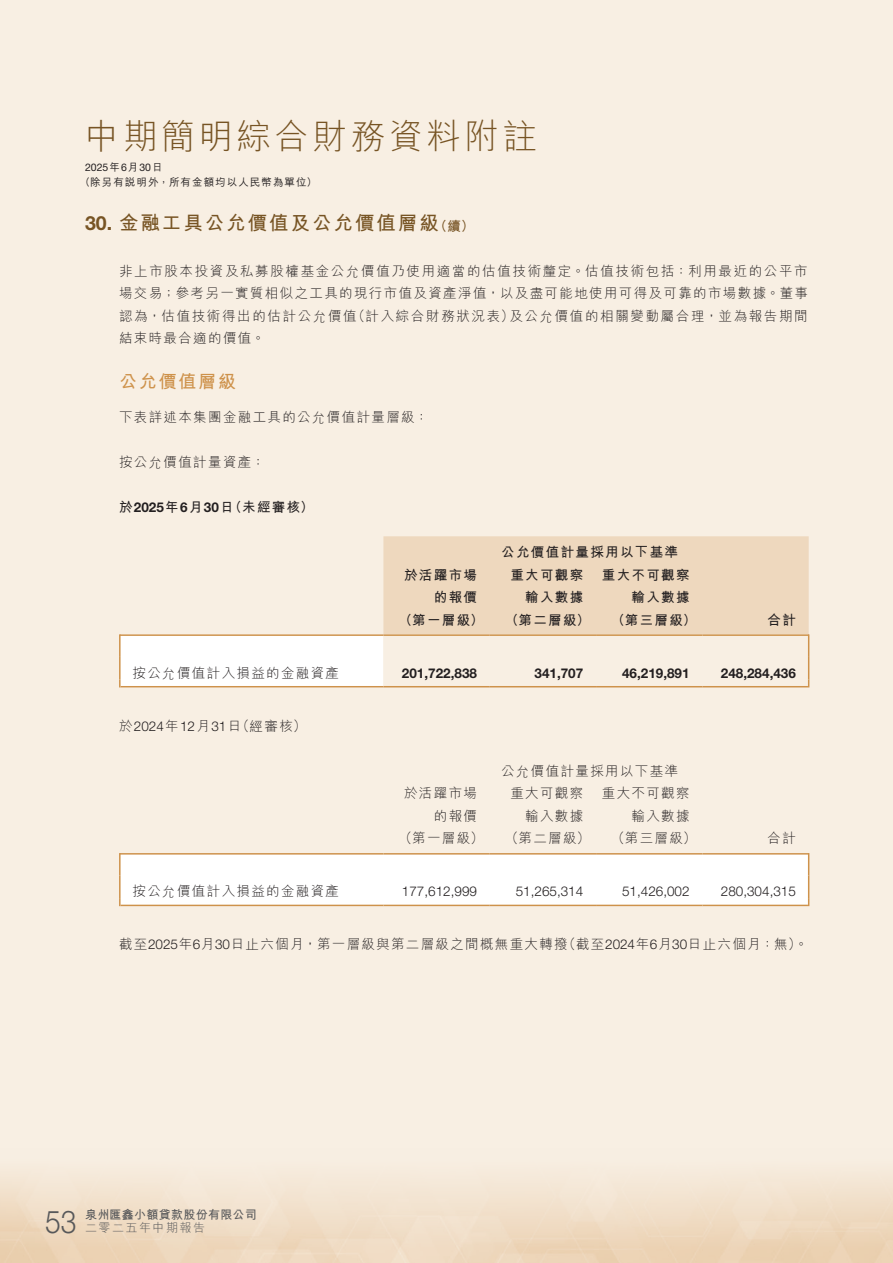
<style>
.page{position:relative;width:893px;height:1263px;background:#f8efe3}
.page>*{position:absolute;margin:0;border:0;box-sizing:border-box;transform-origin:0 0}
.t1{font:300 34.5px "M Hei HK";letter-spacing:.1em;color:#775424}
.t2{font:300 31.5px "Helvetica Neue LT Std";color:#57585a;scale:.9 1}
.t3{font:700 19.5px "M Hei HK";letter-spacing:.1em;color:#775424}
.t4{font:700 18px "M Hei HK";letter-spacing:.1em;color:#ce924b}
.t5{font:300 13.5px/22.5px "M Hei HK";letter-spacing:.1em;color:#231f20;text-align:right}
.t6{font:300 13.5px/22.5px "M Hei HK";letter-spacing:.12em;color:#231f20;text-align:right}
.t7{font:700 13.5px/22.5px "M Hei HK";letter-spacing:.1em;color:#231f20;text-align:right}
.t8{font:300 13.5px "Helvetica Neue LT Std";color:#231f20}
.t9{font:700 13.5px "Helvetica Neue LT Std";color:#231f20}
.t10{font:700 13.5px "M Hei HK";color:#775424}
.t11{font:700 12px "M Hei HK";letter-spacing:.025em;color:#57585a}
.t12{font:300 12px "M Hei HK";letter-spacing:.125em;color:#57585a}
.t13{font:500 10.5px "M Hei HK";letter-spacing:.1em;color:#231f20}
.t14{font:10.5px "Helvetica Neue LT Std";color:#231f20}
.s1{font-family:"M Hei HK";font-weight:500}
.s2{font-family:"Helvetica Neue LT Std"}
.s3{font-family:"M Hei HK"}
</style>
<div class="page">
<svg style="left:119px;top:536px;width:690px;height:151px"></svg>
<hr style="left:120px;top:634px;width:263px;height:2px;background:#ce924b">
<hr style="left:383px;top:634px;width:107px;height:2px;background:#ce924b">
<hr style="left:490px;top:634px;width:106px;height:2px;background:#ce924b">
<hr style="left:596px;top:634px;width:106px;height:2px;background:#ce924b">
<hr style="left:702px;top:634px;width:107px;height:2px;background:#ce924b">
<hr style="left:121px;top:686px;width:262px;height:1px;background:#ce924b">
<hr style="left:383px;top:686px;width:107px;height:1px;background:#ce924b">
<hr style="left:490px;top:686px;width:106px;height:1px;background:#ce924b">
<hr style="left:596px;top:686px;width:106px;height:1px;background:#ce924b">
<hr style="left:702px;top:686px;width:106px;height:1px;background:#ce924b">
<div style="left:119px;top:853px;width:690px;height:53px;background:#fff"></div>
<hr style="left:120px;top:853px;width:263px;height:1px;background:#ce924b">
<hr style="left:383px;top:853px;width:107px;height:1px;background:#ce924b">
<hr style="left:490px;top:853px;width:106px;height:1px;background:#ce924b">
<hr style="left:596px;top:853px;width:106px;height:1px;background:#ce924b">
<hr style="left:702px;top:853px;width:107px;height:1px;background:#ce924b">
<hr style="left:121px;top:905px;width:262px;height:1px;background:#ce924b">
<hr style="left:383px;top:905px;width:107px;height:1px;background:#ce924b">
<hr style="left:490px;top:905px;width:106px;height:1px;background:#ce924b">
<hr style="left:596px;top:905px;width:106px;height:1px;background:#ce924b">
<hr style="left:702px;top:905px;width:106px;height:1px;background:#ce924b">
<h1 class="t1" style="left:85px;top:119px;width:453px">中期簡明綜合財務資料附註</h1>
<p class="t14" style="left:85px;top:161px;width:79px">2025<span class="s1">年</span>6<span class="s1">月</span>30<span class="s1">日</span></p>
<p class="t13" style="left:80px;top:174px;width:239px">（除另有說明外，所有金額均以人民幣為單位(</p>
<p class="t10" style="left:434px;top:216px;width:42px">（續(</p>
<h3 class="t3" style="left:85px;top:209px;width:355px"><span class="s2">30.</span> 金融工具公允價值及公允價值層級</h3>
<p class="t6" style="left:119px;top:259px;width:690px">非上市股本投資及私募股權基金公允價值乃使用適當的估值技術釐定。估值技術包括：利用最近的公平市場交易；參考另一實質相似之工具的現行市值及資產淨值，以及盡可能地使用可得及可靠的市場數據。董事及公允價值的相關變動屬合理，並為報告期間</p>
<p class="t6" style="left:352px;top:304px;width:164px">（計入綜合財務狀況表）</p>
<p class="t6" style="left:119px;top:304px;width:239px;text-align:left">認為，估值技術得出的估計公允價值結束時最合適的價值。</p>
<h3 class="t4" style="left:119px;top:368px;width:118px">公允價值層級</h3>
<p class="t5" style="left:119px;top:406px;width:311px">下表詳述本集團金融工具的公允價值計量層級：</p>
<p class="t5" style="left:119px;top:451px;width:147px">按公允價值計量資產：</p>
<p class="t7" style="left:229px;top:495px;width:87px">（未經審核(</p>
<p class="t9" style="left:119px;top:499px;width:116px"><span class="s3">於</span>2025<span class="s3">年</span>6<span class="s3">月</span>30<span class="s3">日</span></p>
<p class="t5" style="left:133px;top:661px;width:208px">按公允價值計入損益的金融資產</p>
<p class="t5" style="left:236px;top:714px;width:72px">（經審核(</p>
<p class="t8" style="left:119px;top:718px;width:124px"><span class="s3">於</span>2024<span class="s3">年</span>12<span class="s3">月</span>31<span class="s3">日</span></p>
<p class="t5" style="left:133px;top:880px;width:208px">按公允價值計入損益的金融資產</p>
<p class="t7" style="left:404px;top:562px;width:74px">於活躍市場</p>
<p class="t7" style="left:434px;top:585px;width:45px">的報價</p>
<p class="t7" style="left:399px;top:607px;width:87px">（第一層級(</p>
<p class="t9" style="left:402px;top:664px;width:77px">201,722,838</p>
<p class="t7" style="left:501px;top:540px;width:178px">公允價值計量採用以下基準</p>
<p class="t7" style="left:510px;top:562px;width:74px">重大可觀察</p>
<p class="t7" style="left:525px;top:585px;width:60px">輸入數據</p>
<p class="t7" style="left:505px;top:607px;width:87px">（第二層級(</p>
<p class="t9" style="left:534px;top:664px;width:50px">341,707</p>
<p class="t7" style="left:602px;top:562px;width:89px">重大不可觀察輸入數據</p>
<p class="t7" style="left:611px;top:607px;width:87px">（第三層級）</p>
<p class="t9" style="left:622px;top:664px;width:69px">46,219,891</p>
<p class="t7" style="left:768px;top:607px;width:30px">合計</p>
<p class="t9" style="left:721px;top:664px;width:77px">248,284,436</p>
<p class="t5" style="left:404px;top:782px;width:74px">於活躍市場</p>
<p class="t5" style="left:434px;top:804px;width:45px">的報價</p>
<p class="t5" style="left:399px;top:827px;width:87px">（第一層級(</p>
<p class="t8" style="left:402px;top:883px;width:77px">177,612,999</p>
<p class="t5" style="left:501px;top:759px;width:178px">公允價值計量採用以下基準</p>
<p class="t5" style="left:510px;top:782px;width:74px">重大可觀察</p>
<p class="t5" style="left:525px;top:804px;width:60px">輸入數據</p>
<p class="t5" style="left:505px;top:827px;width:87px">（第二層級(</p>
<p class="t8" style="left:516px;top:883px;width:69px">51,265,314</p>
<p class="t5" style="left:602px;top:782px;width:89px">重大不可觀察輸入數據</p>
<p class="t5" style="left:611px;top:827px;width:87px">（第三層級）</p>
<p class="t8" style="left:622px;top:883px;width:69px">51,426,002</p>
<p class="t5" style="left:768px;top:827px;width:30px">合計</p>
<p class="t8" style="left:721px;top:883px;width:77px">280,304,315</p>
<p class="t5" style="left:563px;top:933px;width:247px">（截至<span class="s2">2024</span>年<span class="s2">6</span>月<span class="s2">30</span>日止六個月：無。(</p>
<p class="t5" style="left:119px;top:933px;width:450px">截至<span class="s2">2025</span>年<span class="s2">6</span>月<span class="s2">30</span>日止六個月，第一層級與第二層級之間概無重大轉撥</p>
<p class="t11" style="left:85px;top:1206px;width:173px">泉州匯鑫小額貸款股份有限公司</p>
<h2 class="t2" style="left:45px;top:1203px;width:37px">53</h2>
<p class="t12" style="left:85px;top:1222px;width:121px">二零二五年中期報告</p>
</div>
